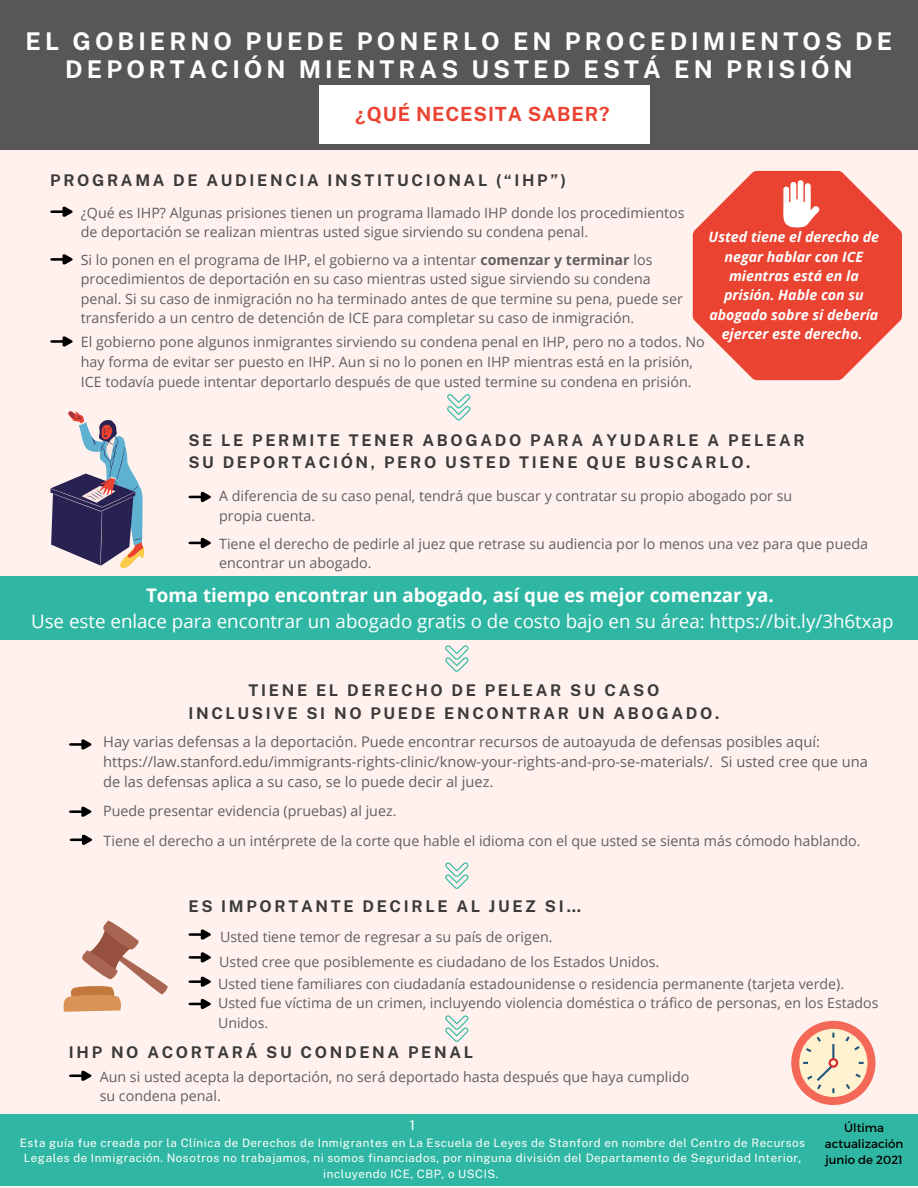
<style>
.page{position:relative;width:918px;height:1188px;background:#fff2ee}
.page>*{position:absolute;margin:0;border:0;box-sizing:border-box;transform-origin:0 0}
.t1{font:700 24.45px/28.5px "Public Sans";letter-spacing:.165em;color:#fff;text-align:center}
.t2{font:700 19.5px "Public Sans";letter-spacing:.045em;color:#ea4331}
.t3{font:18.75px "Open Sans";color:#fff}
.t4{font:700 18.75px "Open Sans";color:#fff}
.t5{font:700 16.2px/22.4px "Public Sans";letter-spacing:.165em;color:#3c3b38}
.t6{font:14.7px/19.6px "Open Sans";color:#605f5f}
.t7{font:14.25px/19.6px "Open Sans";color:#605f5f}
.t8{font:italic 700 14.25px/19.4px "Open Sans";color:#fff;text-align:center}
.t9{font:14.1px/19.4px "Open Sans";color:#605f5f}
.t10{font:14.1px "Public Sans";color:#fff}
.t11{font:11.85px/15.8px "Montserrat";color:#000;text-align:center}
.t12{font:11.55px/15.5px "Public Sans";letter-spacing:.045em;color:#fff;text-align:center}
.s1{font-weight:700}
</style>
<div class="page">
<svg style="left:445px;top:645px;width:24px;height:27px"></svg>
<div style="left:0;top:0;width:918px;height:150px;background:#575757"></div>
<div style="left:319px;top:85px;width:331px;height:58px;background:#fff"></div>
<div style="left:0;top:1114px;width:918px;height:72px;background:#30b7a4"></div>
<div style="left:791px;top:1021px;width:84px;height:84px;background:#f36856;border-radius:50%"></div>
<div style="left:799px;top:1029px;width:68px;height:68px;background:#fef2d0;border-radius:50%"></div>
<svg style="left:845px;top:1034px;width:17px;height:17px"></svg>
<svg style="left:846px;top:1073px;width:17px;height:19px"></svg>
<svg style="left:803px;top:1033px;width:32px;height:60px"></svg>
<div style="left:829px;top:1058px;width:9px;height:10px;border:2px solid #d7282f;border-radius:50%"></div>
<svg style="left:71px;top:1070px;width:21px;height:11px"></svg>
<svg style="left:190px;top:929px;width:21px;height:11px"></svg>
<svg style="left:190px;top:952px;width:21px;height:11px"></svg>
<svg style="left:190px;top:976px;width:21px;height:11px"></svg>
<svg style="left:190px;top:998px;width:21px;height:11px"></svg>
<div style="left:0;top:576px;width:918px;height:63px;background:#30b7a4"></div>
<svg style="left:52px;top:336px;width:21px;height:11px"></svg>
<svg style="left:52px;top:254px;width:21px;height:11px"></svg>
<svg style="left:447px;top:394px;width:24px;height:27px"></svg>
<svg style="left:445px;top:862px;width:24px;height:27px"></svg>
<svg style="left:445px;top:1015px;width:24px;height:27px"></svg>
<svg style="left:50px;top:411px;width:94px;height:157px"></svg>
<svg style="left:190px;top:491px;width:21px;height:11px"></svg>
<svg style="left:190px;top:537px;width:21px;height:11px"></svg>
<svg style="left:71px;top:806px;width:21px;height:11px"></svg>
<svg style="left:63px;top:921px;width:105px;height:91px"></svg>
<svg style="left:71px;top:834px;width:21px;height:11px"></svg>
<svg style="left:693px;top:171px;width:209px;height:209px;fill:#ea4331"></svg>
<svg style="left:783px;top:180px;width:37px;height:48px;background:#f7bcb5"></svg>
<svg style="left:52px;top:206px;width:21px;height:11px"></svg>
<svg style="left:71px;top:739px;width:21px;height:11px"></svg>
<p class="t1" style="left:26px;top:27px;width:868px">EL GOBIERNO PUEDE PONERLO EN PROCEDIMIENTOS DE<br>DEPORTACIÓN MIENTRAS USTED ESTÁ EN PRISIÓN</p>
<p class="t2" style="left:355px;top:103px;width:256px">¿QUÉ NECESITA SABER?</p>
<p class="t5" style="left:50px;top:169px;width:517px">PROGRAMA DE AUDIENCIA INSTITUCIONAL (“IHP”)</p>
<p class="t7" style="left:81px;top:202px;width:605px">¿Qué es IHP? Algunas prisiones tienen un programa llamado IHP donde los procedimientos</p>
<p class="t7" style="left:81px;top:222px;width:509px">de deportación se realizan mientras usted sigue sirviendo su condena penal.</p>
<p class="t8" style="left:709px;top:227px;width:172px">Usted tiene el derecho de negar hablar con ICE mientras está en la prisión. Hable con su abogado sobre si debería ejercer este derecho.</p>
<p class="t7" style="left:81px;top:249px;width:604px">Si lo ponen en el programa de IHP, el gobierno va a intentar <span class="s1">comenzar y terminar</span> los procedimientos de deportación en su caso mientras usted sigue sirviendo su condena penal. Si su caso de inmigración no ha terminado antes de que termine su pena, puede ser transferido a un centro de detención de ICE para completar su caso de inmigración.</p>
<p class="t7" style="left:81px;top:332px;width:626px">El gobierno pone algunos inmigrantes sirviendo su condena penal en IHP, pero no a todos. No hay forma de evitar ser puesto en IHP. Aun si no lo ponen en IHP mientras está en la prisión,<br>ICE todavía puede intentar deportarlo después de que usted termine su condena en prisión.</p>
<p class="t5" style="left:188px;top:428px;width:618px">SE LE PERMITE TENER ABOGADO PARA AYUDARLE A PELEAR<br>SU DEPORTACIÓN, PERO USTED TIENE QUE BUSCARLO.</p>
<p class="t7" style="left:219px;top:486px;width:575px">A diferencia de su caso penal, tendrá que buscar y contratar su propio abogado por su propia cuenta.</p>
<p class="t7" style="left:219px;top:533px;width:650px">Tiene el derecho de pedirle al juez que retrase su audiencia por lo menos una vez para que pueda encontrar un abogado.</p>
<p class="t4" style="left:146px;top:582px;width:629px">Toma tiempo encontrar un abogado, así que es mejor comenzar ya.</p>
<p class="t3" style="left:31px;top:608px;width:864px">Use este enlace para encontrar un abogado gratis o de costo bajo en su área: https://bit.ly/3h6txap</p>
<p class="t5" style="left:249px;top:679px;width:412px">TIENE EL DERECHO DE PELEAR SU CASO</p>
<p class="t5" style="left:188px;top:701px;width:533px">INCLUSIVE SI NO PUEDE ENCONTRAR UN ABOGADO.</p>
<p class="t6" style="left:103px;top:732px;width:766px">Hay varias defensas a la deportación. Puede encontrar recursos de autoayuda de defensas posibles aquí: https://law.stanford.edu/immigrants-rights-clinic/know-your-rights-and-pro-se-materials/. Si usted cree que una de las defensas aplica a su caso, se lo puede decir al juez.</p>
<p class="t7" style="left:103px;top:801px;width:295px">Puede presentar evidencia (pruebas) al juez.</p>
<p class="t7" style="left:104px;top:830px;width:759px">Tiene el derecho a un intérprete de la corte que hable el idioma con el que usted se sienta más cómodo hablando.</p>
<p class="t5" style="left:188px;top:895px;width:394px">ES IMPORTANTE DECIRLE AL JUEZ SI…</p>
<p class="t7" style="left:220px;top:927px;width:334px">Usted tiene temor de regresar a su país de origen.</p>
<p class="t7" style="left:219px;top:951px;width:442px">Usted cree que posiblemente es ciudadano de los Estados Unidos.</p>
<p class="t9" style="left:218px;top:974px;width:628px">Usted tiene familiares con ciudadanía estadounidense o residencia permanente (tarjeta verde).</p>
<p class="t9" style="left:218px;top:993px;width:662px">Usted fue víctima de un crimen, incluyendo violencia doméstica o tráfico de personas, en los Estados<br>Unidos.</p>
<p class="t5" style="left:69px;top:1041px;width:406px">IHP NO ACORTARÁ SU CONDENA PENAL</p>
<p class="t7" style="left:100px;top:1066px;width:591px">Aun si usted acepta la deportación, no será deportado hasta después que haya cumplido</p>
<p class="t7" style="left:100px;top:1086px;width:123px">su condena penal.</p>
<p class="t10" style="left:410px;top:1117px;width:7px">1</p>
<p class="t12" style="left:20px;top:1135px;width:787px">Esta guía fue creada por la Clínica de Derechos de Inmigrantes en La Escuela de Leyes de Stanford en nombre del Centro de Recursos<br>Legales de Inmigración. Nosotros no trabajamos, ni somos financiados, por ninguna división del Departamento de Seguridad Interior, incluyendo ICE, CBP, o USCIS.</p>
<p class="t11" style="left:825px;top:1119px;width:80px">Última actualización junio de 2021</p>
</div>
